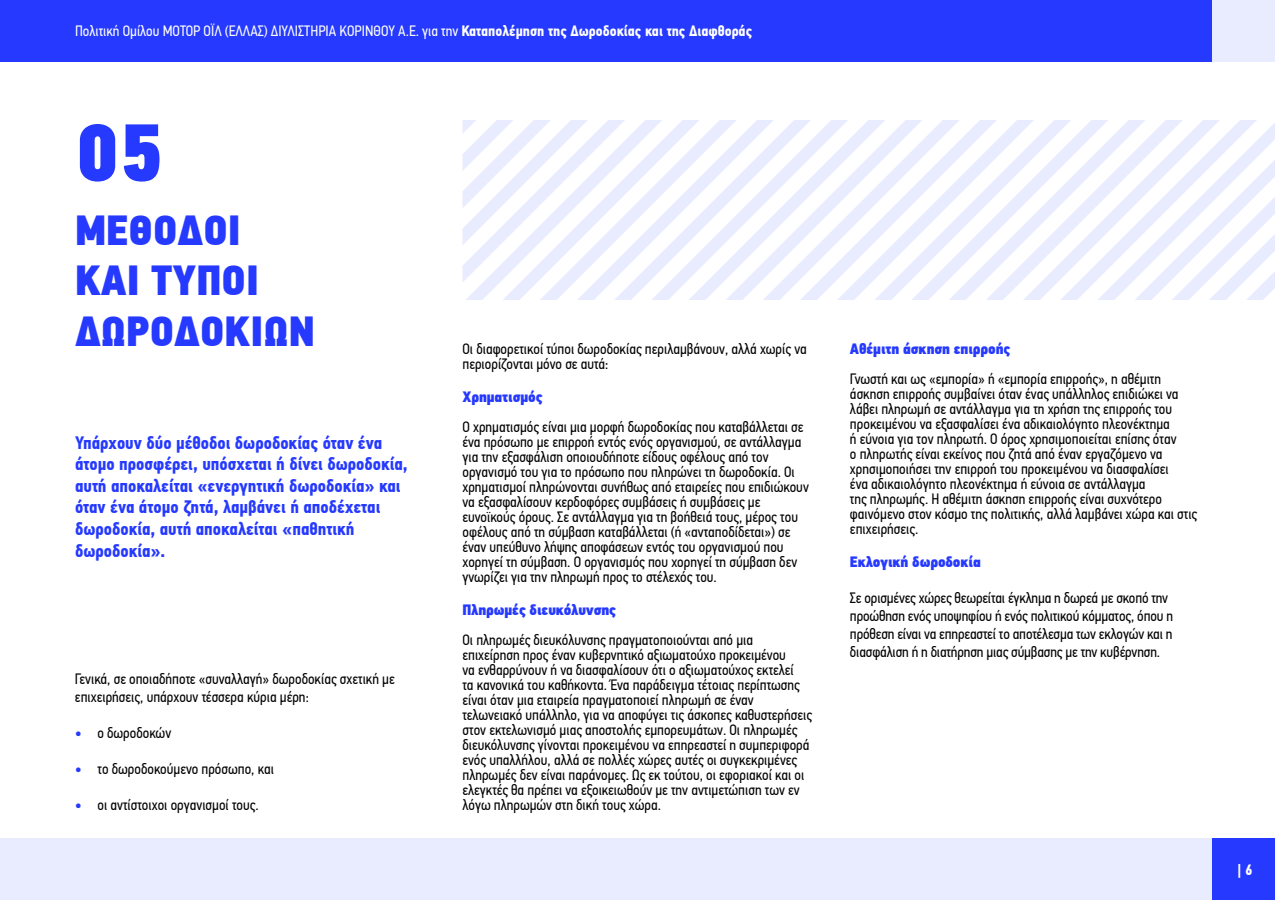
<style>
.page{position:relative;width:1275px;height:900px;background:#fff}
.page>*{position:absolute;margin:0;border:0;box-sizing:border-box;transform-origin:0 0}
.t1{font:81.6px "PF Din Text Cond Pro X Black";color:#2539ff}
.t2{font:42px/50.4px "PF Din Text Cond Pro X Black";color:#2539ff}
.t3{font:700 18px/21.6px "PF Din Text Cond Pro";color:#2539ff}
.t4{font:15px/15px "PF Din Text Cond Pro";color:#000}
.t5{font:15px "PF Din Text Cond Pro";color:#fff}
.t6{font:15px "PF Din Text Cond Pro X Black";letter-spacing:-.01em;color:#2539ff}
.t7{font:700 15px "PF Din Text Cond Pro";color:#fff}
.s1{font-weight:700}
.s2{font-weight:700;color:#2539ff}
</style>
<div class="page">
<div style="left:63px;top:0;width:1212px;height:61px;background:#e9ebff"></div>
<div style="left:0;top:839px;width:1212px;height:61px;background:#e9ebff"></div>
<div style="left:0;top:0;width:1212px;height:61px;background:#2539ff"></div>
<div style="left:1212px;top:839px;width:63px;height:61px;background:#2539ff"></div>
<svg style="left:462px;top:120px;width:41px;height:180px"></svg>
<svg style="left:503px;top:120px;width:772px;height:180px"></svg>
<p class="t5" style="left:75px;top:22px;width:679px">Πολιτική Ομίλου ΜΟΤΟΡ ΟΪΛ (ΕΛΛΑΣ) ΔΙΥΛΙΣΤΗΡΙΑ ΚΟΡΙΝΘΟΥ Α.Ε. για την <span class="s1">Καταπολέμηση της Δωροδοκίας και της Διαφθοράς</span></p>
<h1 class="t1" style="left:75px;top:102px;width:90px">05</h1>
<h2 class="t2" style="left:75px;top:206px;width:241px">ΜΈΘΟΔΟΙ<br>ΚΑΙ ΤΎΠΟΙ<br>ΔΩΡΟΔΟΚΙΏΝ</h2>
<p class="t3" style="left:75px;top:432px;width:334px">Υπάρχουν δύο μέθοδοι δωροδοκίας όταν ένα άτομο προσφέρει, υπόσχεται ή δίνει δωροδοκία, αυτή αποκαλείται «ενεργητική δωροδοκία» και όταν ένα άτομο ζητά, λαμβάνει ή αποδέχεται δωροδοκία, αυτή αποκαλείται «παθητική δωροδοκία».</p>
<p class="t4" style="left:75px;top:670px;width:321px;line-height:18px">Γενικά, σε οποιαδήποτε «συναλλαγή» δωροδοκίας σχετική με επιχειρήσεις, υπάρχουν τέσσερα κύρια μέρη:</p>
<p class="t4" style="left:75px;top:725px;width:98px"><span class="s2">•</span> ο δωροδοκών</p>
<p class="t4" style="left:75px;top:761px;width:200px"><span class="s2">•</span> το δωροδοκούμενο πρόσωπο, και</p>
<p class="t4" style="left:75px;top:797px;width:185px"><span class="s2">•</span> οι αντίστοιχοι οργανισμοί τους.</p>
<p class="t4" style="left:462px;top:341px;width:346px">Οι διαφορετικοί τύποι δωροδοκίας περιλαμβάνουν, αλλά χωρίς να περιορίζονται μόνο σε αυτά:</p>
<p class="t6" style="left:462px;top:387px;width:82px">Χρηματισμός</p>
<p class="t4" style="left:462px;top:419px;width:348px">Ο χρηματισμός είναι μια μορφή δωροδοκίας που καταβάλλεται σε ένα πρόσωπο με επιρροή εντός ενός οργανισμού, σε αντάλλαγμα για την εξασφάλιση οποιουδήποτε είδους οφέλους από τον οργανισμό του για το πρόσωπο που πληρώνει τη δωροδοκία. Οι χρηματισμοί πληρώνονται συνήθως από εταιρείες που επιδιώκουν να εξασφαλίσουν κερδοφόρες συμβάσεις ή συμβάσεις με ευνοϊκούς όρους. Σε αντάλλαγμα για τη βοήθειά τους, μέρος του οφέλους από τη σύμβαση καταβάλλεται (ή «ανταποδίδεται») σε έναν υπεύθυνο λήψης αποφάσεων εντός του οργανισμού που χορηγεί τη σύμβαση. Ο οργανισμός που χορηγεί τη σύμβαση δεν γνωρίζει για την πληρωμή προς το στέλεχός του.</p>
<p class="t6" style="left:462px;top:600px;width:155px">Πληρωμές διευκόλυνσης</p>
<p class="t4" style="left:462px;top:632px;width:351px">Οι πληρωμές διευκόλυνσης πραγματοποιούνται από μια επιχείρηση προς έναν κυβερνητικό αξιωματούχο προκειμένου<br>να ενθαρρύνουν ή να διασφαλίσουν ότι ο αξιωματούχος εκτελεί<br>τα κανονικά του καθήκοντα. Ένα παράδειγμα τέτοιας περίπτωσης είναι όταν μια εταιρεία πραγματοποιεί πληρωμή σε έναν τελωνειακό υπάλληλο, για να αποφύγει τις άσκοπες καθυστερήσεις στον εκτελωνισμό μιας αποστολής εμπορευμάτων. Οι πληρωμές διευκόλυνσης γίνονται προκειμένου να επηρεαστεί η συμπεριφορά ενός υπαλλήλου, αλλά σε πολλές χώρες αυτές οι συγκεκριμένες πληρωμές δεν είναι παράνομες. Ως εκ τούτου, οι εφοριακοί και οι ελεγκτές θα πρέπει να εξοικειωθούν με την αντιμετώπιση των εν λόγω πληρωμών στη δική τους χώρα.</p>
<p class="t6" style="left:850px;top:339px;width:162px">Αθέμιτη άσκηση επιρροής</p>
<p class="t4" style="left:850px;top:371px;width:349px">Γνωστή και ως «εμπορία» ή «εμπορία επιρροής», η αθέμιτη άσκηση επιρροής συμβαίνει όταν ένας υπάλληλος επιδιώκει να λάβει πληρωμή σε αντάλλαγμα για τη χρήση της επιρροής του προκειμένου να εξασφαλίσει ένα αδικαιολόγητο πλεονέκτημα<br>ή εύνοια για τον πληρωτή. Ο όρος χρησιμοποιείται επίσης όταν<br>ο πληρωτής είναι εκείνος που ζητά από έναν εργαζόμενο να χρησιμοποιήσει την επιρροή του προκειμένου να διασφαλίσει<br>ένα αδικαιολόγητο πλεονέκτημα ή εύνοια σε αντάλλαγμα<br>της πληρωμής. Η αθέμιτη άσκηση επιρροής είναι συχνότερο φαινόμενο στον κόσμο της πολιτικής, αλλά λαμβάνει χώρα και στις επιχειρήσεις.</p>
<p class="t6" style="left:850px;top:552px;width:132px">Εκλογική δωροδοκία</p>
<p class="t4" style="left:850px;top:589px;width:325px;line-height:18px">Σε ορισμένες χώρες θεωρείται έγκλημα η δωρεά με σκοπό την προώθηση ενός υποψηφίου ή ενός πολιτικού κόμματος, όπου η πρόθεση είναι να επηρεαστεί το αποτέλεσμα των εκλογών και η διασφάλιση ή η διατήρηση μιας σύμβασης με την κυβέρνηση.</p>
<p class="t7" style="left:1238px;top:861px;width:16px">| 6</p>
</div>
